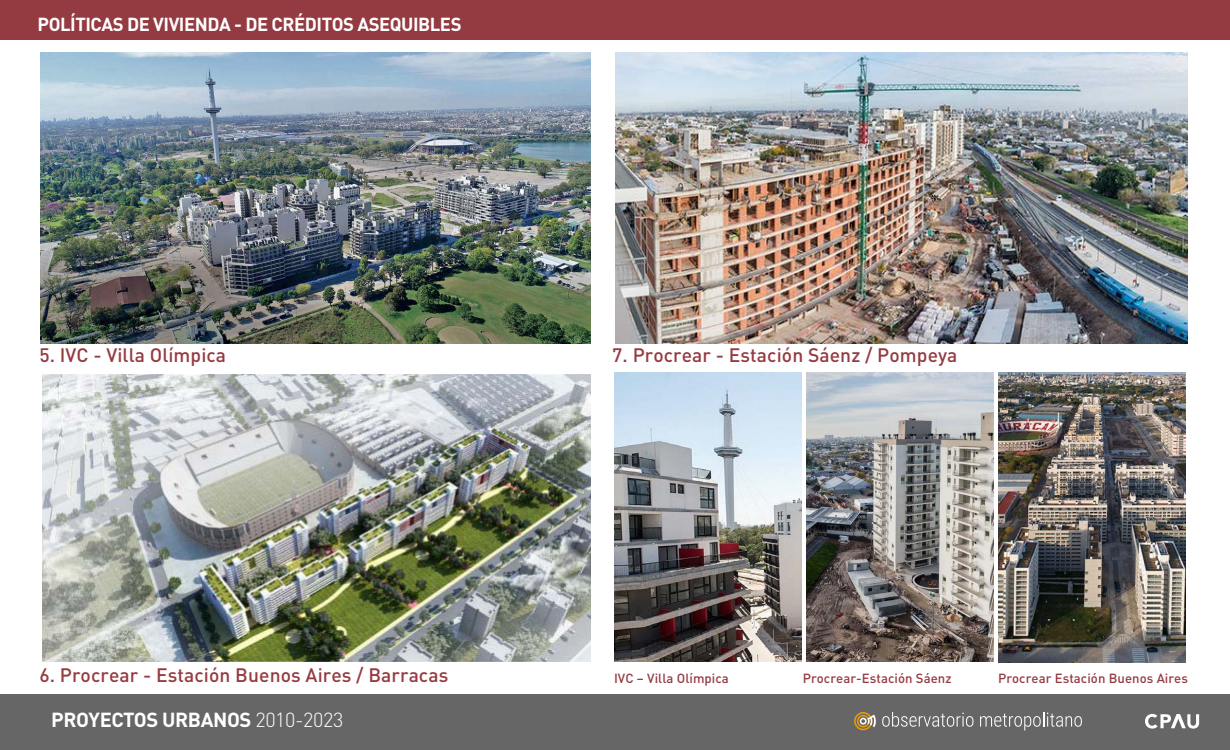
<style>
.page{position:relative;width:1230px;height:750px;background:#fff}
.page>*{position:absolute;margin:0;border:0;box-sizing:border-box;transform-origin:0 0}
.t1{font:700 20.12px "DIN";letter-spacing:-.02em;color:#fff}
.t2{font:500 19.25px "DIN";letter-spacing:.005em;color:#953a41}
.t3{font:700 18.64px "DIN";letter-spacing:-.025em;color:#fff}
.t4{font:500 13.12px "DIN";letter-spacing:.005em;color:#953a41}
.s1{font-weight:300}
</style>
<div class="page">
<div style="left:0;top:694px;width:1230px;height:56px;background:#666"></div>
<svg style="left:854px;top:712px;width:22px;height:18px"></svg>
<svg style="left:882px;top:712px;width:91px;height:14px"></svg>
<svg style="left:980px;top:712px;width:102px;height:18px"></svg>
<svg style="left:1145px;top:714px;width:54px;height:14px"></svg>
<div style="left:0;top:0;width:1230px;height:39px;background:#943a41"></div>
<img style="left:41px;top:53px;width:550px;height:290px">
<img style="left:615px;top:53px;width:572px;height:290px">
<img style="left:807px;top:372px;width:187px;height:290px">
<img style="left:999px;top:373px;width:187px;height:289px">
<img style="left:42px;top:375px;width:549px;height:286px">
<img style="left:615px;top:372px;width:187px;height:289px">
<p class="t3" style="left:38px;top:12px;width:425px">POLÍTICAS DE VIVIENDA - DE CRÉDITOS ASEQUIBLES</p>
<p class="t2" style="left:39px;top:343px;width:188px">5. IVC - Villa Olímpica</p>
<p class="t2" style="left:39px;top:663px;width:410px">6. Procrear - Estación Buenos Aires / Barracas</p>
<p class="t1" style="left:51px;top:706px;width:294px">PROYECTOS URBANOS <span class="s1">2010-2023</span></p>
<p class="t2" style="left:612px;top:343px;width:347px">7. Procrear - Estación Sáenz / Pompeya</p>
<p class="t4" style="left:614px;top:670px;width:116px">IVC – Villa Olímpica</p>
<p class="t4" style="left:803px;top:670px;width:150px">Procrear-Estación Sáenz</p>
<p class="t4" style="left:998px;top:670px;width:191px">Procrear Estación Buenos Aires</p>
</div>
